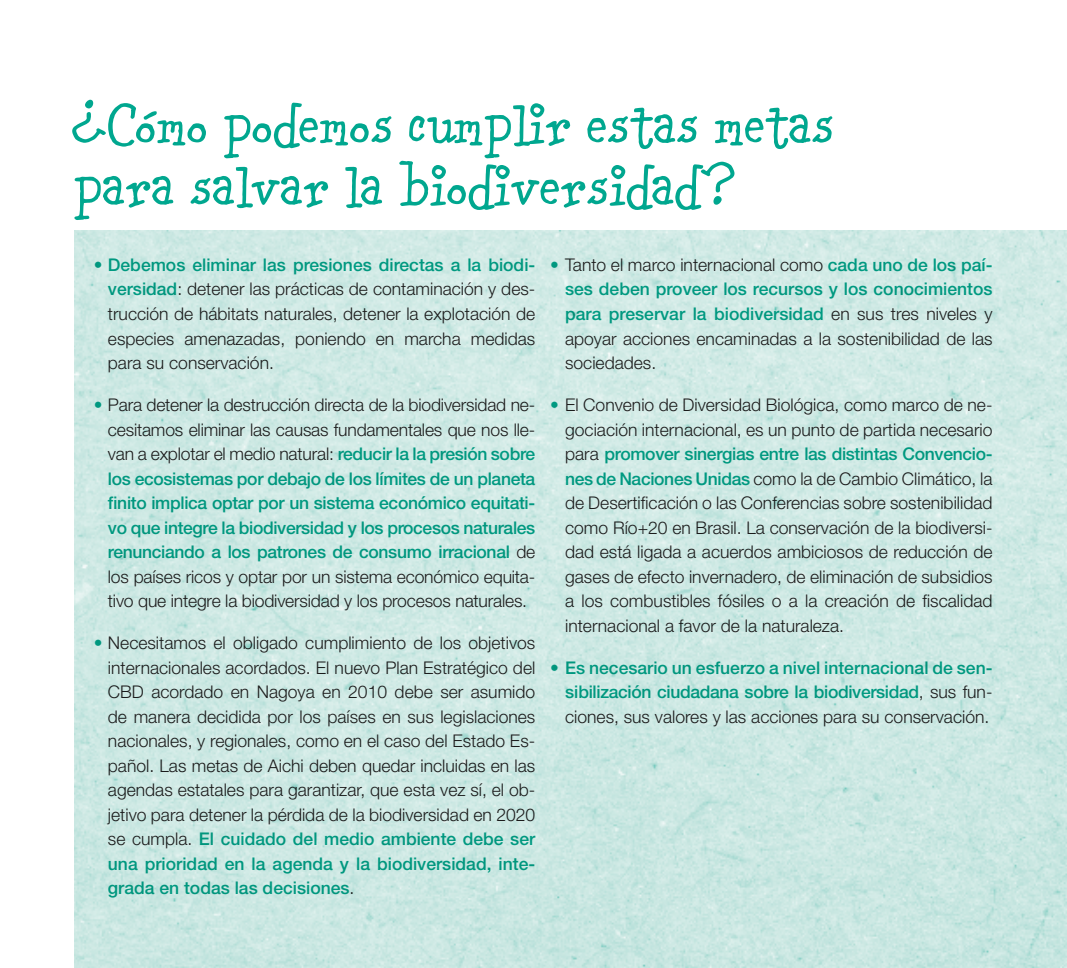
<style>
.page{position:relative;width:1067px;height:968px;background:#fff}
.page>*{position:absolute;margin:0;border:0;box-sizing:border-box;transform-origin:0 0}
.t1{font:85.92px/61.6px "Carnation cp";color:#00a78f}
.t2{font:300 17.5px/24.5px "Helvetica Neue";color:#231f20;text-align:justify}
.t3{font:500 17.5px/24.5px "Helvetica Neue";letter-spacing:-.02em;color:#00a78f;text-align:justify}
.s1{color:#00a78f}
.s2{font-weight:500;color:#00a78f}
.s3{font-weight:300}
.s4{font-weight:300;color:#231f20}
</style>
<div class="page">
<img style="left:74px;top:231px;width:993px;height:736px">
<h1 class="t1" style="left:74px;top:93px;width:762px">¿Cómo podemos cumplir estas metas para salvar la biodiversidad?</h1>
<p class="t2" style="left:108px;top:252px;width:429px;text-indent:-15px"><span class="s1">•</span> <span class="s2">Debemos eliminar las presiones directas a la biodi&shy;versidad</span>: detener las prácticas de contaminación y des&shy;trucción de hábitats naturales, detener la explotación de especies amenazadas, poniendo en marcha medidas para su conservación.</p>
<p class="t2" style="left:108px;top:392px;width:429px;text-indent:-15px"><span class="s1">•</span> Para detener la destrucción directa de la biodiversidad ne&shy;cesitamos eliminar las causas fundamentales que nos lle&shy;van a explotar el medio natural: <span class="s2">reducir la la presión sobre los ecosistemas por debajo de los límites de un planeta finito implica optar por un sistema económico equitati&shy;vo que integre la biodiversidad y los procesos naturales renunciando a los patrones de consumo irracional</span> de los países ricos y optar por un sistema económico equita&shy;tivo que integre la biodiversidad y los procesos naturales.</p>
<p class="t2" style="left:108px;top:630px;width:429px;text-indent:-15px"><span class="s1">•</span> Necesitamos el obligado cumplimiento de los objetivos internacionales acordados. El nuevo Plan Estratégico del CBD acordado en Nagoya en 2010 debe ser asumido de manera decidida por los países en sus legislaciones nacionales, y regionales, como en el caso del Estado Es&shy;pañol. Las metas de Aichi deben quedar incluidas en las agendas estatales para garantizar, que esta vez sí, el ob&shy;jetivo para detener la pérdida de la biodiversidad en 2020 se cumpla. <span class="s2">El cuidado del medio ambiente debe ser una prioridad en la agenda y la biodiversidad, inte&shy;grada en todas las decisiones</span>.</p>
<p class="t2" style="left:565px;top:252px;width:429px;text-indent:-15px"><span class="s1">•</span> Tanto el marco internacional como <span class="s2">cada uno de los paí&shy;ses deben proveer los recursos y los conocimientos para preservar la biodiversidad</span> en sus tres niveles y apoyar acciones encaminadas a la sostenibilidad de las sociedades.</p>
<p class="t2" style="left:565px;top:392px;width:429px;text-indent:-15px"><span class="s1">•</span> El Convenio de Diversidad Biológica, como marco de ne&shy;gociación internacional, es un punto de partida necesario para <span class="s2">promover sinergias entre las distintas Convencio&shy;nes de Naciones Unidas</span> como la de Cambio Climático, la de Desertificación o las Conferencias sobre sostenibilidad como Río+20 en Brasil. La conservación de la biodiversi&shy;dad está ligada a acuerdos ambiciosos de reducción de gases de efecto invernadero, de eliminación de subsidios a los combustibles fósiles o a la creación de fiscalidad internacional a favor de la naturaleza.</p>
<p class="t3" style="left:565px;top:655px;width:429px;text-indent:-15px"><span class="s3">•</span> Es necesario un esfuerzo a nivel internacional de sen&shy;sibilización ciudadana sobre la biodiversidad<span class="s4">, sus fun&shy;ciones, sus valores y las acciones para su conservación.</span></p>
</div>
